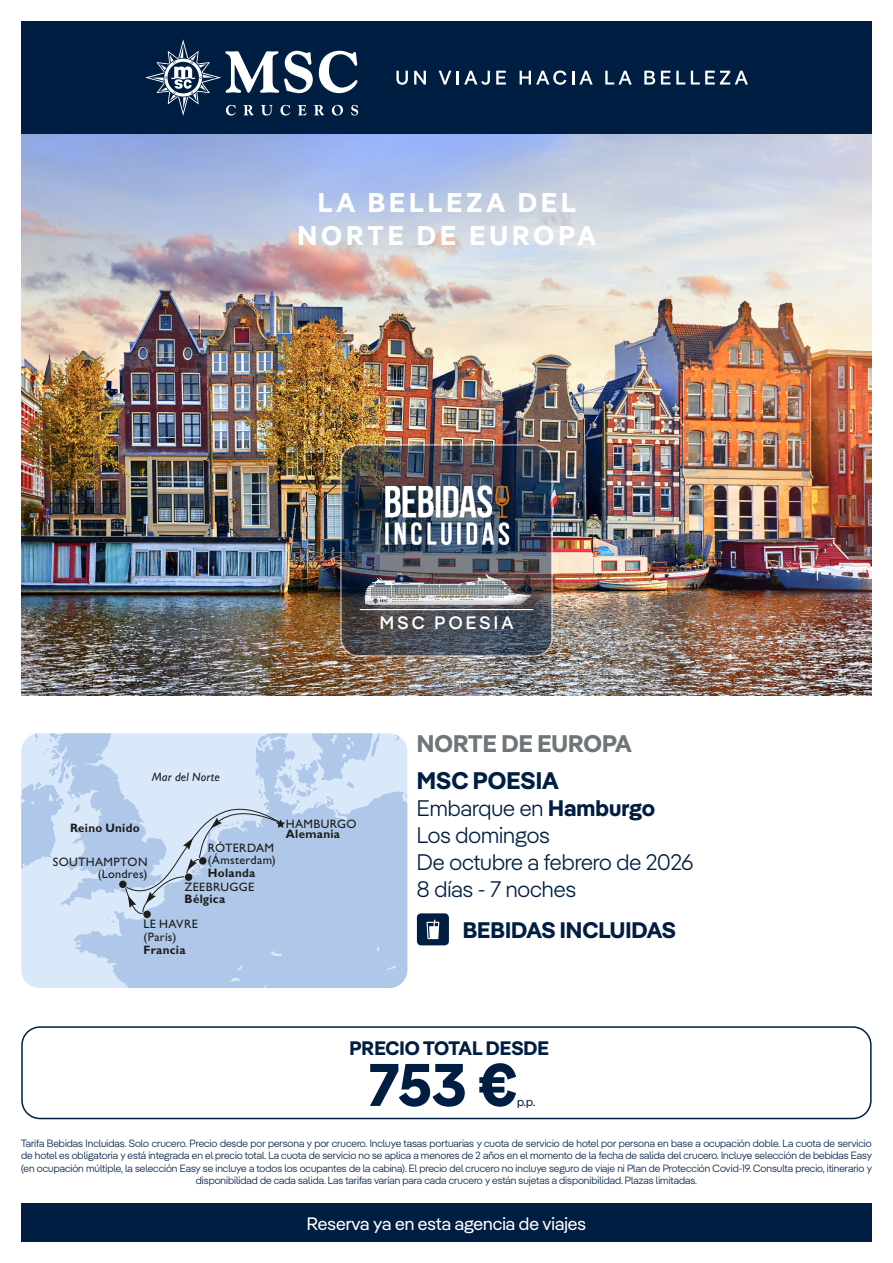
<style>
.page{position:relative;width:893px;height:1263px;background:#fff}
.page>*{position:absolute;margin:0;border:0;box-sizing:border-box;transform-origin:0 0}
.t1{font:700 60px "MSC Pangea";color:#001e41}
.t2{font:700 27px "MSC Pangea";letter-spacing:.15em;color:#fff}
.t3{font:700 24px "MSC Pangea";color:#707577}
.t4{font:700 24px "MSC Pangea";color:#001e41}
.t5{font:300 22.5px "MSC Pangea";color:#001e41}
.t6{font:700 22.5px "MSC Pangea";color:#001e41}
.t7{font:700 19.5px "MSC Pangea";color:#001e41}
.t8{font:18px "MSC Pangea";color:#fff}
.t9{font:500 18px "MSC Pangea";letter-spacing:.18em;color:#fff}
.t10{font:12.15px/12.8px "MSCGS Std";letter-spacing:.025em;color:#1d1d1b}
.t11{font:italic 12.15px "MSCGS Std";letter-spacing:.02em;color:#1d1d1b}
.t12{font:700 12.15px "MSCGS Std";letter-spacing:.02em;color:#1d1d1b;scale:.95 1}
.t13{font:12px "MSC Pangea";color:#001e41}
.t14{font:300 10.5px/12.6px "MSC Pangea";color:#001e41;text-align:center}
.s1{font-weight:700}
</style>
<div class="page">
<img style="left:21px;top:134px;width:851px;height:561px">
<div style="left:21px;top:21px;width:851px;height:113px;background:#001e41"></div>
<svg style="left:396px;top:71px;width:12px;height:14px"></svg>
<svg style="left:414px;top:71px;width:12px;height:14px"></svg>
<svg style="left:439px;top:71px;width:12px;height:14px"></svg>
<svg style="left:457px;top:71px;width:33px;height:14px"></svg>
<svg style="left:496px;top:71px;width:10px;height:14px"></svg>
<svg style="left:520px;top:70px;width:46px;height:15px"></svg>
<svg style="left:572px;top:71px;width:21px;height:14px"></svg>
<svg style="left:605px;top:71px;width:27px;height:14px"></svg>
<svg style="left:644px;top:71px;width:11px;height:14px"></svg>
<svg style="left:661px;top:71px;width:9px;height:14px"></svg>
<svg style="left:676px;top:71px;width:9px;height:14px"></svg>
<svg style="left:691px;top:71px;width:57px;height:14px"></svg>
<svg style="left:145px;top:39px;width:213px;height:77px"></svg>
<div style="left:21px;top:1203px;width:851px;height:39px;background:#001e41"></div>
<div style="left:21px;top:1026px;width:851px;height:93px;border:2px solid #001e41;border-radius:18px"></div>
<img style="left:341px;top:445px;width:211px;height:211px;border-radius:18px">
<div style="left:340px;top:444px;width:213px;height:213px;border:2px solid #fff;border-radius:18px"></div>
<img style="left:357px;top:564px;width:179px;height:83px">
<hr style="left:360px;top:609px;width:173px;height:1px;background:#fff">
<img style="left:359px;top:465px;width:177px;height:101px">
<svg style="left:21px;top:733px;width:386px;height:255px;fill:#afc7e9"></svg>
<svg style="left:21px;top:733px;width:297px;height:190px"></svg>
<div style="left:119px;top:881px;width:8px;height:7px;background:#1d1d1b;border-radius:50%"></div>
<div style="left:417px;top:913px;width:32px;height:32px;background:#001e41;border-radius:4px"></div>
<svg style="left:426px;top:919px;width:13px;height:20px"></svg>
<p class="t2" style="left:318px;top:183px;width:260px">LA BELLEZA DEL</p>
<p class="t2" style="left:297px;top:215px;width:300px">NORTE DE EUROPA</p>
<p class="t9" style="left:380px;top:610px;width:135px">MSC POESIA</p>
<p class="t11" style="left:152px;top:770px;width:70px">Mar del Norte</p>
<p class="t12" style="left:70px;top:820px;width:75px">Reino Unido</p>
<p class="t10" style="left:53px;top:855px;width:96px;line-height:12.3px;text-align:right">SOUTHAMPTON (Londres)</p>
<p class="t10" style="left:208px;top:841px;width:70px">RÓTERDAM (Ámsterdam)<br><span class="s1">Holanda</span></p>
<p class="t10" style="left:185px;top:880px;width:71px">ZEEBRUGGE<br><span class="s1">Bélgica</span></p>
<p class="t10" style="left:144px;top:918px;width:56px">LE HAVRE (París)<br><span class="s1">Francia</span></p>
<p class="t10" style="left:286px;top:818px;width:72px;line-height:10.8px">HAMBURGO<br><span class="s1">Alemania</span></p>
<p class="t3" style="left:417px;top:726px;width:217px">NORTE DE EUROPA</p>
<p class="t4" style="left:417px;top:763px;width:144px">MSC POESIA</p>
<p class="t5" style="left:417px;top:793px;width:240px">Embarque en <span class="s1">Hamburgo</span></p>
<p class="t5" style="left:417px;top:820px;width:134px">Los domingos</p>
<p class="t5" style="left:417px;top:847px;width:278px">De octubre a febrero de 2026</p>
<p class="t5" style="left:417px;top:874px;width:161px">8 días - 7 noches</p>
<p class="t6" style="left:463px;top:913px;width:215px">BEBIDAS INCLUIDAS</p>
<p class="t7" style="left:349px;top:1033px;width:201px">PRECIO TOTAL DESDE</p>
<p class="t1" style="left:369px;top:1041px;width:150px">753 €</p>
<p class="t13" style="left:517px;top:1093px;width:20px">p.p.</p>
<p class="t14" style="left:21px;top:1136px;width:852px">Tarifa Bebidas Incluidas. Solo crucero. Precio desde por persona y por crucero. Incluye tasas portuarias y cuota de servicio de hotel por persona en base a ocupación doble. La cuota de servicio de hotel es obligatoria y está integrada en el precio total. La cuota de servicio no se aplica a menores de 2 años en el momento de la fecha de salida del crucero. Incluye selección de bebidas Easy (en ocupación múltiple, la selección Easy se incluye a todos los ocupantes de la cabina). El precio del crucero no incluye seguro de viaje ni Plan de Protección Covid-19. Consulta precio, itinerario y disponibilidad de cada salida. Las tarifas varían para cada crucero y están sujetas a disponibilidad. Plazas limitadas.</p>
<p class="t8" style="left:307px;top:1210px;width:281px">Reserva ya en esta agencia de viajes</p>
</div>
